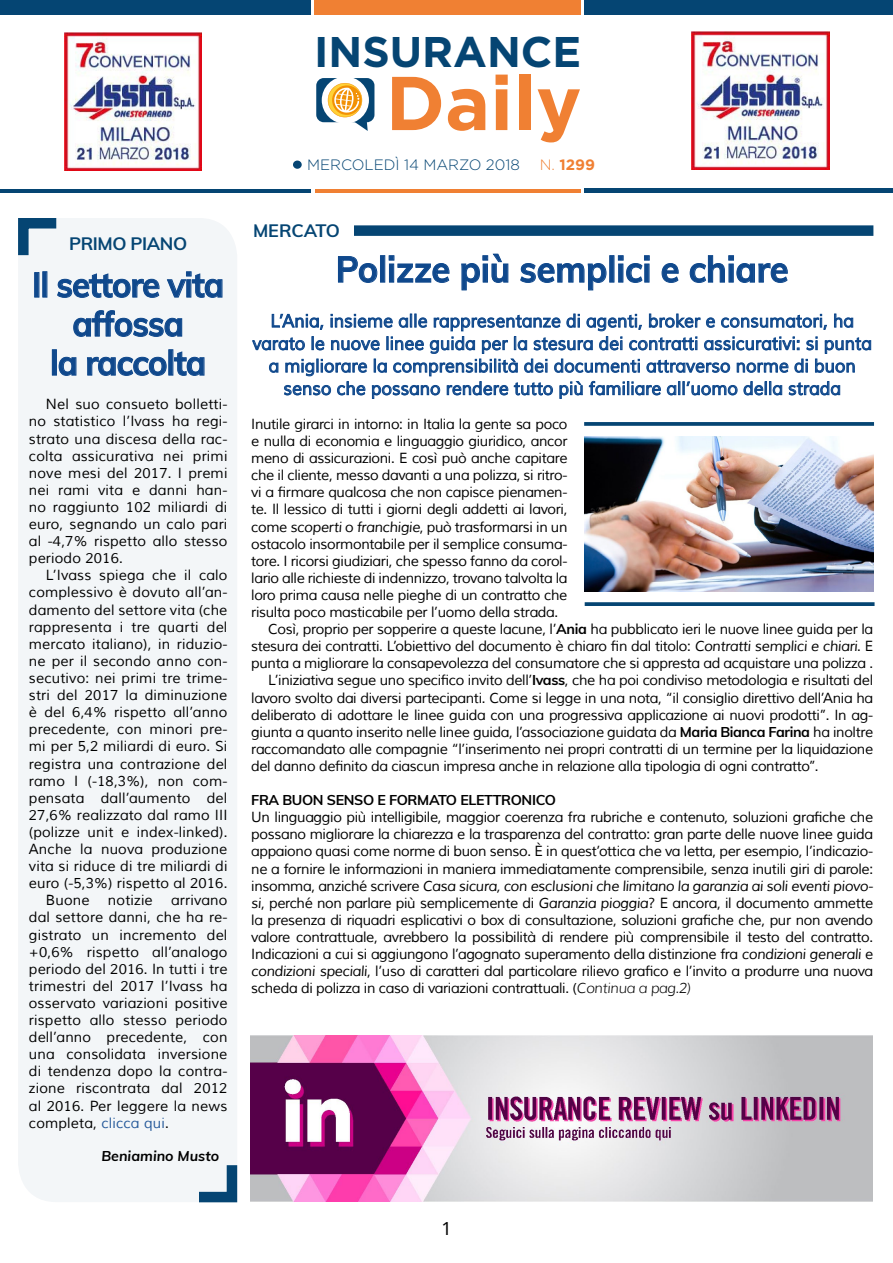
<style>
.page{position:relative;width:893px;height:1263px;background:#fff}
.page>*{position:absolute;margin:0;border:0;box-sizing:border-box;transform-origin:0 0}
.t1{font:700 76.05px "Gotham";color:#f08033}
.t2{font:700 42.9px "Gotham";color:#054573}
.t3{font:700 36px "Muli";color:#0f488c;scale:.95 1}
.t4{font:700 34.5px/39px "Muli";letter-spacing:-.025em;color:#0f488c;text-align:center;scale:.95 1}
.t5{font:18px/22.5px "Muli";letter-spacing:.01em;color:#0f488c;text-align:center;scale:.95 1}
.t6{font:700 18px "Muli";letter-spacing:-.025em;color:#054573}
.t7{font:18px "Noto Sans";color:#000}
.t8{font:300 15px "Gotham";color:#054573}
.t9{font:700 15px "Gotham";color:#f08033}
.t10{font:14.25px/17.1px "Muli";letter-spacing:-.025em;color:#000;text-align:justify}
.t11{font:14.25px "Muli";letter-spacing:.01em;color:#000}
.t12{font:700 14.25px "Muli";letter-spacing:-.025em;color:#000}
.t13{font:italic 700 14.25px "Muli";color:#000}
.s1{color:#275b9b}
.s2{font-weight:300}
.s3{font-style:italic}
.s4{font-weight:700}
.s5{font-weight:300;font-style:italic}
</style>
<div class="page">
<div style="left:293px;top:161px;width:9px;height:8px;background:#054573;border-radius:50%"></div>
<div style="left:0;top:0;width:310px;height:15px;background:#054573"></div>
<div style="left:585px;top:0;width:308px;height:14px;background:#054573"></div>
<div style="left:314px;top:0;width:267px;height:15px;background:#f08033"></div>
<hr style="left:0;top:189px;width:310px;height:3px;background:#054573">
<hr style="left:585px;top:188px;width:308px;height:4px;background:#054573">
<hr style="left:315px;top:189px;width:266px;height:3px;background:#f08033">
<div style="left:316px;top:78px;width:58px;height:44px;background:#054573;border-radius:8px"></div>
<div style="left:322px;top:77px;width:47px;height:47px;background:#fff;border-radius:50%"></div>
<svg style="left:328px;top:83px;width:40px;height:48px"></svg>
<img style="left:64px;top:32px;width:138px;height:138px">
<img style="left:692px;top:32px;width:137px;height:137px">
<svg style="left:338px;top:256px;width:40px;height:27px"></svg>
<div style="left:380px;top:255px;width:5px;height:28px;border:1px solid #0f488c"></div>
<svg style="left:389px;top:255px;width:61px;height:28px"></svg>
<svg style="left:461px;top:253px;width:48px;height:38px"></svg>
<svg style="left:520px;top:263px;width:87px;height:28px"></svg>
<div style="left:609px;top:255px;width:5px;height:28px;border:1px solid #0f488c"></div>
<svg style="left:618px;top:255px;width:32px;height:28px"></svg>
<svg style="left:661px;top:263px;width:18px;height:20px"></svg>
<svg style="left:689px;top:255px;width:99px;height:28px"></svg>
<svg style="left:252px;top:313px;width:619px;height:86px"></svg>
<div style="left:18px;top:218px;width:219px;height:984px;background:#f3f6f8;border-radius:38px"></div>
<svg style="left:18px;top:218px;width:39px;height:38px"></svg>
<svg style="left:199px;top:1165px;width:39px;height:38px"></svg>
<div style="left:34px;top:272px;width:5px;height:25px;border:1px solid #0f488c"></div>
<svg style="left:57px;top:273px;width:103px;height:25px"></svg>
<svg style="left:167px;top:271px;width:56px;height:27px"></svg>
<svg style="left:73px;top:310px;width:109px;height:27px"></svg>
<div style="left:52px;top:349px;width:5px;height:26px;border:1px solid #0f488c"></div>
<svg style="left:58px;top:356px;width:19px;height:20px"></svg>
<svg style="left:87px;top:356px;width:80px;height:20px"></svg>
<svg style="left:174px;top:351px;width:31px;height:25px"></svg>
<img style="left:251px;top:1035px;width:622px;height:166px">
<div style="left:354px;top:225px;width:519px;height:11px;background:#054573"></div>
<svg style="left:584px;top:422px;width:290px;height:4px"></svg>
<svg style="left:585px;top:602px;width:289px;height:4px"></svg>
<img style="left:585px;top:437px;width:289px;height:154px">
<p class="t6" style="left:69px;top:230px;width:119px">PRIMO PIANO</p>
<h3 class="t4" style="left:32px;top:264px;width:204px">Il settore vita affossa<br>la raccolta</h3>
<p class="t10" style="left:29px;top:396px;width:200px;text-indent:17px">Nel suo consueto bolletti&shy;no statistico l’Ivass ha regi&shy;strato una discesa della rac&shy;colta assicurativa nei primi nove mesi del 2017. I premi nei rami vita e danni han&shy;no raggiunto 102 miliardi di euro, segnando un calo pari al -4,7% rispetto allo stesso periodo 2016.</p>
<p class="t11" style="left:46px;top:567px;width:183px">L’Ivass spiega che il calo</p>
<p class="t11" style="left:29px;top:584px;width:200px">complessivo è dovuto all’an-</p>
<p class="t11" style="left:29px;top:601px;width:200px">damento del settore vita (che</p>
<p class="t11" style="left:29px;top:618px;width:200px">rappresenta i tre quarti del</p>
<p class="t11" style="left:29px;top:635px;width:200px">mercato italiano), in riduzio-</p>
<p class="t11" style="left:29px;top:652px;width:200px">ne per il secondo anno con-</p>
<p class="t11" style="left:29px;top:669px;width:200px">secutivo: nei primi tre trime-</p>
<p class="t11" style="left:29px;top:686px;width:200px">stri del 2017 la diminuzione</p>
<p class="t11" style="left:29px;top:703px;width:200px">è del 6,4% rispetto all’anno</p>
<p class="t11" style="left:29px;top:721px;width:200px">precedente, con minori pre-</p>
<p class="t11" style="left:29px;top:738px;width:200px">mi per 5,2 miliardi di euro. Si</p>
<p class="t11" style="left:29px;top:755px;width:200px">registra una contrazione del</p>
<p class="t11" style="left:29px;top:772px;width:200px">ramo I (-18,3%), non com-</p>
<p class="t11" style="left:29px;top:789px;width:200px">pensata dall’aumento del</p>
<p class="t11" style="left:29px;top:806px;width:200px">27,6% realizzato dal ramo III</p>
<p class="t11" style="left:29px;top:823px;width:200px">(polizze unit e index-linked).</p>
<p class="t11" style="left:29px;top:840px;width:200px">Anche la nuova produzione</p>
<p class="t11" style="left:29px;top:857px;width:200px">vita si riduce di tre miliardi di</p>
<p class="t11" style="left:29px;top:874px;width:200px">euro (-5,3%) rispetto al 2016.</p>
<p class="t10" style="left:46px;top:892px;width:45px">Buone</p>
<p class="t11" style="left:108px;top:892px;width:46px">notizie</p>
<p class="t10" style="left:29px;top:892px;width:200px;text-indent:142px">arrivano dal settore danni, che ha re&shy;gistrato un incremento del +0,6% rispetto all’analogo periodo del 2016. In tutti i tre trimestri del 2017 l’Ivass ha osservato variazioni positive rispetto allo stesso periodo dell’anno precedente, con una consolidata inversione di tendenza dopo la contra&shy;zione riscontrata dal 2012 al 2016. Per leggere la news completa, <span class="s1">clicca qui</span>.</p>
<p class="t13" style="left:101px;top:1146px;width:119px">Beniamino Musto</p>
<h2 class="t2" style="left:314px;top:27px;width:269px">INSURANCE</h2>
<h1 class="t1" style="left:386px;top:59px;width:197px">Daily</h1>
<p class="t8" style="left:307px;top:157px;width:214px">MERCOLEDÌ 14 MARZO 2018</p>
<p class="t6" style="left:253px;top:217px;width:89px">MERCATO</p>
<p class="t9" style="left:540px;top:156px;width:57px"><span class="s2">N.</span> 1299</p>
<h3 class="t3" style="left:336px;top:243px;width:478px">Polizze più semplici e chiare</h3>
<p class="t5" style="left:253px;top:310px;width:653px">L’Ania, insieme alle rappresentanze di agenti, broker e consumatori, ha varato le nuove linee guida per la stesura dei contratti assicurativi: si punta a migliorare la comprensibilità dei documenti attraverso norme di buon senso che possano rendere tutto più familiare all’uomo della strada</p>
<p class="t10" style="left:251px;top:416px;width:318px">Inutile girarci in intorno: in Italia la gente sa poco</p>
<p class="t10" style="left:251px;top:433px;width:318px">e nulla di economia e linguaggio giuridico, ancor</p>
<p class="t10" style="left:251px;top:450px;width:318px">meno di assicurazioni. E così può anche capitare</p>
<p class="t10" style="left:251px;top:467px;width:318px">che il cliente, messo davanti a una polizza, si ritro-</p>
<p class="t10" style="left:251px;top:484px;width:318px">vi a firmare qualcosa che non capisce pienamen-</p>
<p class="t10" style="left:251px;top:501px;width:318px">te. Il lessico di tutti i giorni degli addetti ai lavori,</p>
<p class="t10" style="left:251px;top:518px;width:318px">come <span class="s3">scoperti</span> o <span class="s3">franchigie</span>, può trasformarsi in un</p>
<p class="t10" style="left:251px;top:535px;width:318px">ostacolo insormontabile per il semplice consuma-</p>
<p class="t10" style="left:251px;top:552px;width:318px">tore. I ricorsi giudiziari, che spesso fanno da corol-</p>
<p class="t10" style="left:251px;top:570px;width:318px">lario alle richieste di indennizzo, trovano talvolta la</p>
<p class="t10" style="left:251px;top:587px;width:318px">loro prima causa nelle pieghe di un contratto che</p>
<p class="t10" style="left:251px;top:604px;width:309px">risulta poco masticabile per l’uomo della strada.</p>
<p class="t10" style="left:268px;top:621px;width:606px">Così, proprio per sopperire a queste lacune, l’<span class="s4">Ania</span> ha pubblicato ieri le nuove linee guida per la</p>
<p class="t10" style="left:251px;top:638px;width:623px">stesura dei contratti. L’obiettivo del documento è chiaro fin dal titolo: <span class="s3">Contratti semplici e chiari</span>. E</p>
<p class="t10" style="left:251px;top:655px;width:623px">punta a migliorare la consapevolezza del consumatore che si appresta ad acquistare una polizza .</p>
<p class="t10" style="left:268px;top:672px;width:606px">L’iniziativa segue uno specifico invito dell’<span class="s4">Ivass</span>, che ha poi condiviso metodologia e risultati del</p>
<p class="t10" style="left:251px;top:689px;width:623px">lavoro svolto dai diversi partecipanti. Come si legge in una nota, “il consiglio direttivo dell’Ania ha</p>
<p class="t10" style="left:251px;top:706px;width:623px">deliberato di adottare le linee guida con una progressiva applicazione ai nuovi prodotti”. In ag-</p>
<p class="t10" style="left:251px;top:723px;width:623px">giunta a quanto inserito nelle linee guida, l’associazione guidata da <span class="s4">Maria Bianca Farina</span> ha inoltre</p>
<p class="t10" style="left:251px;top:741px;width:623px">raccomandato alle compagnie “l’inserimento nei propri contratti di un termine per la liquidazione</p>
<p class="t10" style="left:251px;top:758px;width:569px">del danno definito da ciascun impresa anche in relazione alla tipologia di ogni contratto”.</p>
<p class="t12" style="left:251px;top:790px;width:306px">FRA BUON SENSO E FORMATO ELETTRONICO</p>
<p class="t10" style="left:251px;top:809px;width:623px">Un linguaggio più intelligibile, maggior coerenza fra rubriche e contenuto, soluzioni grafiche che possano migliorare la chiarezza e la trasparenza del contratto: gran parte delle nuove linee guida appaiono quasi come norme di buon senso. È in quest’ottica che va letta, per esempio, l’indicazio&shy;ne a fornire le informazioni in maniera immediatamente comprensibile, senza inutili giri di parole: insomma, anziché scrivere <span class="s3">Casa sicura, con esclusioni che limitano la garanzia ai soli eventi piovo&shy;si</span>, perché non parlare più semplicemente di <span class="s3">Garanzia pioggia</span>? E ancora, il documento ammette la presenza di riquadri esplicativi o box di consultazione, soluzioni grafiche che, pur non avendo valore contrattuale, avrebbero la possibilità di rendere più comprensibile il testo del contratto.<br>Indicazioni a cui si aggiungono l’agognato superamento della distinzione fra <span class="s3">condizioni generali</span> e <span class="s3">condizioni speciali</span>, l’uso di caratteri dal particolare rilievo grafico e l’invito a produrre una nuova scheda di polizza in caso di variazioni contrattuali. (<span class="s5">Continua a pag.2)</span></p>
<p class="t7" style="left:441px;top:1216px;width:12px">1</p>
</div>
